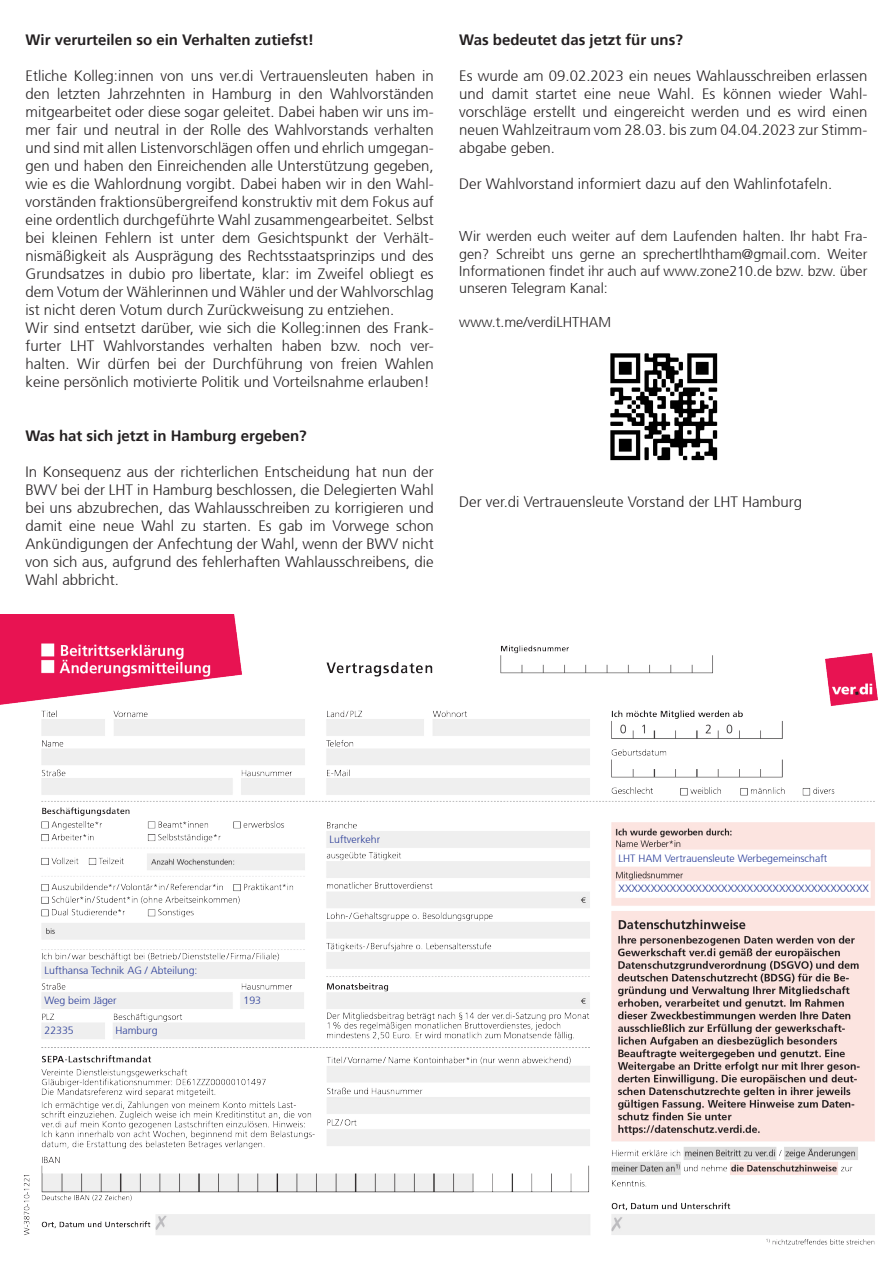
<style>
.page{position:relative;width:893px;height:1263px;background:#fff}
.page>*{position:absolute;margin:0;border:0;box-sizing:border-box;transform-origin:0 0}
.t1{font:300 15px/18px "Frutiger 45";color:#231f20;text-align:justify}
.t2{font:700 15px "Frutiger 65";color:#231f20}
.t3{font:300 14.25px/17.1px "Frutiger 45";color:#231f20;text-align:justify}
.t4{font:300 10.5px "Frutiger 45";color:#263996}
</style>
<div class="page">
<img style="left:610px;top:353px;width:108px;height:108px">
<img style="left:0;top:614px;width:878px;height:631px">
<p class="t2" style="left:26px;top:31px;width:290px">Wir verurteilen so ein Verhalten zutiefst!</p>
<p class="t1" style="left:26px;top:67px;width:410px">Etliche Kolleg:innen von uns ver.di Vertrauensleuten haben in den letzten Jahrzehnten in Hamburg in den Wahlvorständen mitgearbeitet oder diese sogar geleitet. Dabei haben wir uns im&shy;mer fair und neutral in der Rolle des Wahlvorstands verhalten und sind mit allen Listenvorschlägen offen und ehrlich umgegan&shy;gen und haben den Einreichenden alle Unterstützung gegeben, wie es die Wahlordnung vorgibt. Dabei haben wir in den Wahl&shy;vorständen fraktionsübergreifend konstruktiv mit dem Fokus auf eine ordentlich durchgeführte Wahl zusammengearbeitet. Selbst bei kleinen Fehlern ist unter dem Gesichtspunkt der Verhält&shy;nismäßigkeit als Ausprägung des Rechtsstaatsprinzips und des Grundsatzes in dubio pro libertate, klar: im Zweifel obliegt es dem Votum der Wählerinnen und Wähler und der Wahlvorschlag ist nicht deren Votum durch Zurückweisung zu entziehen.</p>
<p class="t1" style="left:26px;top:319px;width:410px">Wir sind entsetzt darüber, wie sich die Kolleg:innen des Frank&shy;furter LHT Wahlvorstandes verhalten haben bzw. noch ver&shy;halten. Wir dürfen bei der Durchführung von freien Wahlen keine persönlich motivierte Politik und Vorteilsnahme erlauben!</p>
<p class="t2" style="left:26px;top:427px;width:283px">Was hat sich jetzt in Hamburg ergeben?</p>
<p class="t1" style="left:26px;top:463px;width:410px">In Konsequenz aus der richterlichen Entscheidung hat nun der BWV bei der LHT in Hamburg beschlossen, die Delegierten Wahl bei uns abzubrechen, das Wahlausschreiben zu korrigieren und damit eine neue Wahl zu starten. Es gab im Vorwege schon Ankündigungen der Anfechtung der Wahl, wenn der BWV nicht von sich aus, aufgrund des fehlerhaften Wahlausschreibens, die Wahl abbricht.</p>
<p class="t2" style="left:459px;top:31px;width:225px">Was bedeutet das jetzt für uns?</p>
<p class="t1" style="left:459px;top:67px;width:410px">Es wurde am 09.02.2023 ein neues Wahlausschreiben erlassen und damit startet eine neue Wahl. Es können wieder Wahl&shy;vorschläge erstellt und eingereicht werden und es wird einen neuen Wahlzeitraum vom 28.03. bis zum 04.04.2023 zur Stimm&shy;abgabe geben.</p>
<p class="t1" style="left:459px;top:175px;width:375px">Der Wahlvorstand informiert dazu auf den Wahlinfotafeln.</p>
<p class="t3" style="left:459px;top:228px;width:410px">Wir werden euch weiter auf dem Laufenden halten. Ihr habt Fra&shy;gen? Schreibt uns gerne an sprechertlhtham@gmail.com. Weiter Informationen findet ihr auch auf www.zone210.de bzw. bzw. über unseren Telegram Kanal:</p>
<p class="t3" style="left:459px;top:314px;width:153px">www.t.me/verdiLHTHAM</p>
<p class="t1" style="left:459px;top:493px;width:344px">Der ver.di Vertrauensleute Vorstand der LHT Hamburg</p>
<p class="t4" style="left:45px;top:964px;width:154px">Lufthansa Technik AG / Abteilung:</p>
<p class="t4" style="left:45px;top:994px;width:74px">Weg beim Jäger</p>
<p class="t4" style="left:244px;top:994px;width:19px">193</p>
<p class="t4" style="left:45px;top:1024px;width:31px">22335</p>
<p class="t4" style="left:116px;top:1024px;width:44px">Hamburg</p>
<p class="t4" style="left:329px;top:833px;width:52px">Luftverkehr</p>
<p class="t4" style="left:619px;top:852px;width:210px">LHT HAM Vertrauensleute Werbegemeinschaft</p>
<p class="t4" style="left:619px;top:883px;width:252px">XXXXXXXXXXXXXXXXXXXXXXXXXXXXXXXXXXXXXXX</p>
</div>
